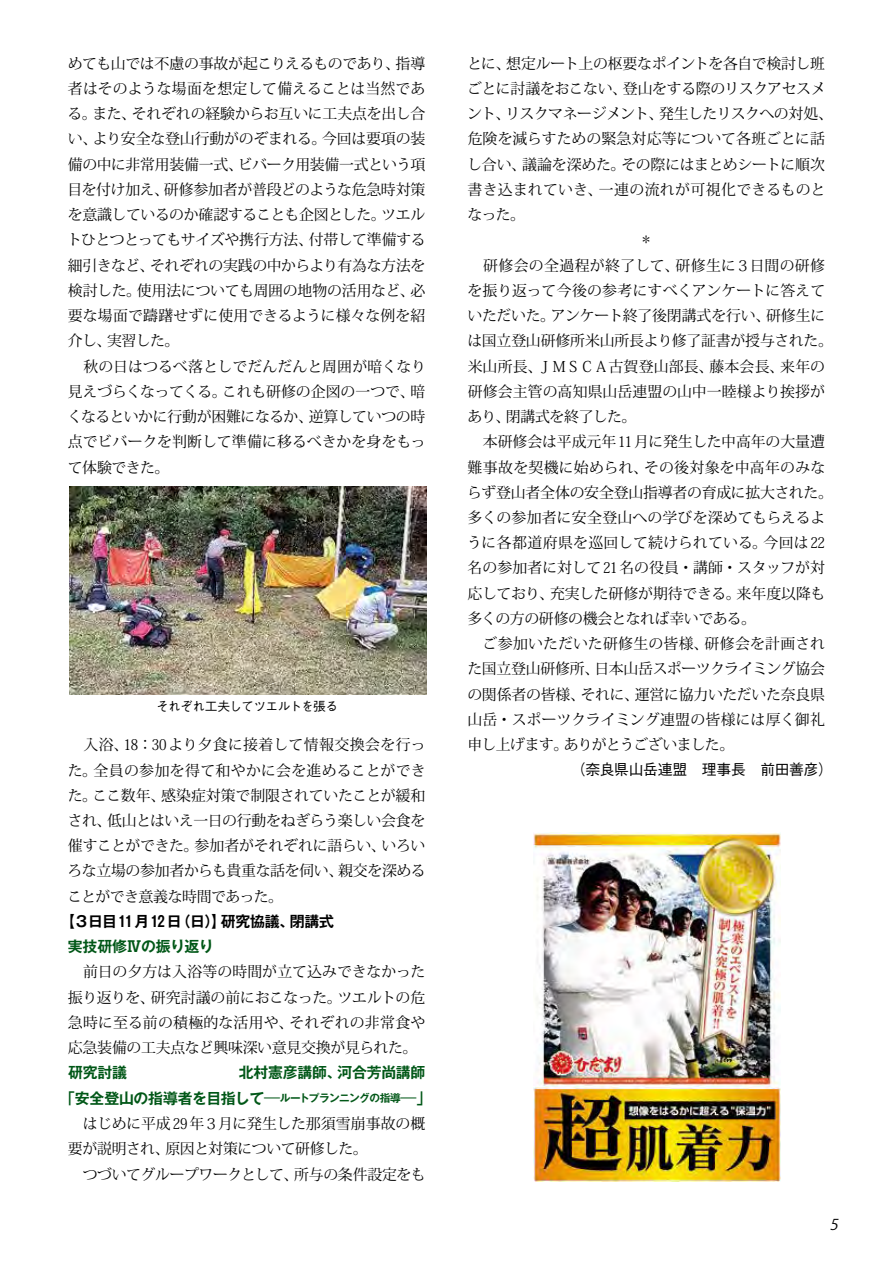
<style>
.page{position:relative;width:893px;height:1263px;background:#fff}
.page>*{position:absolute;margin:0;border:0;box-sizing:border-box;transform-origin:0 0}
.t1{font:14.85px/25.2px "Koz Min Pro";letter-spacing:-.015em;color:#000}
.t2{font:14.85px "Koz Min Pro";letter-spacing:.015em;color:#000}
.t3{font:14.85px "Koz Min Pro";letter-spacing:.01em;color:#000}
.t4{font:700 14.85px/25.2px "Gothic MB101 Pro De";letter-spacing:-.015em;color:#005717}
.t5{font:14.85px "Koz Min Pro";letter-spacing:-.035em;color:#000}
.t6{font:14.85px "Koz Min Pro";letter-spacing:.02em;color:#000}
.t7{font:14.85px "Koz Min Pro";letter-spacing:.005em;color:#000}
.t8{font:700 14.85px "Gothic MB101 Pro De";letter-spacing:-.015em;color:#000}
.t9{font:14.85px "Koz Min Pro";letter-spacing:-.045em;color:#000}
.t10{font:500 14.85px "Gothic BBB Pro";letter-spacing:-.025em;color:#000}
.t11{font:italic 14.85px "Koz Go Pro";color:#000}
.t12{font:500 12.75px "Gothic BBB Pro";letter-spacing:-.05em;color:#000}
.s1{font-size:10.65px}
</style>
<div class="page">
<img style="left:69px;top:486px;width:357px;height:208px">
<img style="left:534px;top:832px;width:247px;height:349px">
<p class="t1" style="left:67px;top:50px;width:360px">めても山では不慮の事故が起こりえるものであり、指導者はそのような場面を想定して備えることは当然である。また、それぞれの経験からお互いに工夫点を出し合い、より安全な登山行動がのぞまれる。今回は要項の装備の中に非常用装備一式、ビバーク用装備一式という項目を付け加え、研修参加者が普段どのような危急時対策を意識しているのか確認することも企図とした。ツエルトひとつとってもサイズや携行方法、付帯して準備する細引きなど、それぞれの実践の中からより有為な方法を検討した。使用法についても周囲の地物の活用など、必要な場面で躊躇せずに使用できるように様々な例を紹介し、実習した。<br>　秋の日はつるべ落としでだんだんと周囲が暗くなり見えづらくなってくる。これも研修の企図の一つで、暗くなるといかに行動が困難になるか、逆算していつの時点でビバークを判断して準備に移るべきかを身をもって体験できた。</p>
<p class="t12" style="left:156px;top:696px;width:184px">それぞれ工夫してツエルトを張る</p>
<p class="t1" style="left:68px;top:732px;width:360px;text-align:justify">　入浴、１８ ：３０ より夕食に接着して情報交換会を行った。全員の参加を得て和やかに会を進めることができた。ここ数年、感染症対策で制限されていたことが緩和され、低山とはいえ一日の行動をねぎらう楽しい会食を催すことができた。参加者がそれぞれに語らい、いろいろな立場の参加者からも貴重な話を伺い、親交を深めることができ意義な時間であった。</p>
<p class="t8" style="left:60px;top:909px;width:276px">【３日目１１月１２日（日）】研究協議、閉講式</p>
<p class="t4" style="left:68px;top:932px;width:147px">実技研修Ⅳの振り返り</p>
<p class="t1" style="left:68px;top:959px;width:359px;text-align:justify">　前日の夕方は入浴等の時間が立て込みできなかった振り返りを、研究討議の前におこなった。ツエルトの危急時に至る前の積極的な活用や、それぞれの非常食や応急装備の工夫点など興味深い意見交換が見られた。</p>
<p class="t4" style="left:68px;top:1058px;width:75px">研究討議　</p>
<p class="t4" style="left:60px;top:1058px;width:373px;text-indent:178px">北村憲彦講師、河合芳尚講師「安全登山の指導者を目指して<span class="s1">―ルートプランニングの指導―</span>」</p>
<p class="t1" style="left:68px;top:1110px;width:359px">　はじめに平成２９ 年３月に発生した那須雪崩事故の概要が説明され、原因と対策について研修した。<br>　つづいてグループワークとして、所与の条件設定をも</p>
<p class="t1" style="left:467px;top:50px;width:359px">とに、想定ルート上の枢要なポイントを各自で検討し班</p>
<p class="t1" style="left:467px;top:75px;width:360px">ごとに討議をおこない、登山をする際のリスクアセスメ</p>
<p class="t5" style="left:467px;top:103px;width:367px">ント、リスクマネージメント、発生したリスクへの対処、</p>
<p class="t1" style="left:468px;top:126px;width:359px">危険を減らすための緊急対応等について各班ごとに話</p>
<p class="t1" style="left:467px;top:151px;width:359px">し合い、議論を深めた。その際にはまとめシートに順次</p>
<p class="t2" style="left:468px;top:179px;width:359px">書き込まれていき、一連の流れが可視化できるものと</p>
<p class="t1" style="left:467px;top:201px;width:59px">なった。</p>
<p class="t1" style="left:643px;top:227px;width:9px">*</p>
<p class="t6" style="left:468px;top:255px;width:359px">　研修会の全過程が終了して、研修生に３日間の研修</p>
<p class="t3" style="left:467px;top:280px;width:359px">を振り返って今後の参考にすべくアンケートに答えて</p>
<p class="t1" style="left:468px;top:302px;width:359px">いただいた。アンケート終了後閉講式を行い、研修生に</p>
<p class="t1" style="left:467px;top:328px;width:367px">は国立登山研修所米山所長より修了証書が授与された。</p>
<p class="t3" style="left:468px;top:356px;width:359px">米山所長、ＪＭＳＣＡ古賀登山部長、藤本会長、来年の</p>
<p class="t7" style="left:468px;top:381px;width:359px">研修会主管の高知県山岳連盟の山中一睦様より挨拶が</p>
<p class="t1" style="left:467px;top:403px;width:170px">あり、閉講式を終了した。</p>
<p class="t1" style="left:468px;top:429px;width:359px">　本研修会は平成元年１１ 月に発生した中高年の大量遭</p>
<p class="t2" style="left:468px;top:456px;width:359px">難事故を契機に始められ、その後対象を中高年のみな</p>
<p class="t1" style="left:467px;top:479px;width:367px">らず登山者全体の安全登山指導者の育成に拡大された。</p>
<p class="t3" style="left:468px;top:507px;width:359px">多くの参加者に安全登山への学びを深めてもらえるよ</p>
<p class="t2" style="left:467px;top:532px;width:348px">うに各都道府県を巡回して続けられている。今回は２２</p>
<p class="t1" style="left:468px;top:555px;width:359px">名の参加者に対して２１ 名の役員・講師・スタッフが対</p>
<p class="t1" style="left:468px;top:580px;width:359px">応しており、充実した研修が期待できる。来年度以降も</p>
<p class="t1" style="left:468px;top:605px;width:290px">多くの方の研修の機会となれば幸いである。</p>
<p class="t2" style="left:468px;top:633px;width:359px">　ご参加いただいた研修生の皆様、研修会を計画され</p>
<p class="t1" style="left:467px;top:656px;width:359px">た国立登山研修所、日本山岳スポーツクライミング協会</p>
<p class="t1" style="left:467px;top:681px;width:359px">の関係者の皆様、それに、運営に協力いただいた奈良県</p>
<p class="t1" style="left:467px;top:706px;width:359px">山岳・スポーツクライミング連盟の皆様には厚く御礼</p>
<p class="t9" style="left:467px;top:734px;width:268px">申し上げます。ありがとうございました。</p>
<p class="t10" style="left:571px;top:758px;width:264px">（奈良県山岳連盟　理事長　前田善彦）</p>
<p class="t11" style="left:830px;top:1214px;width:13px">5</p>
</div>
